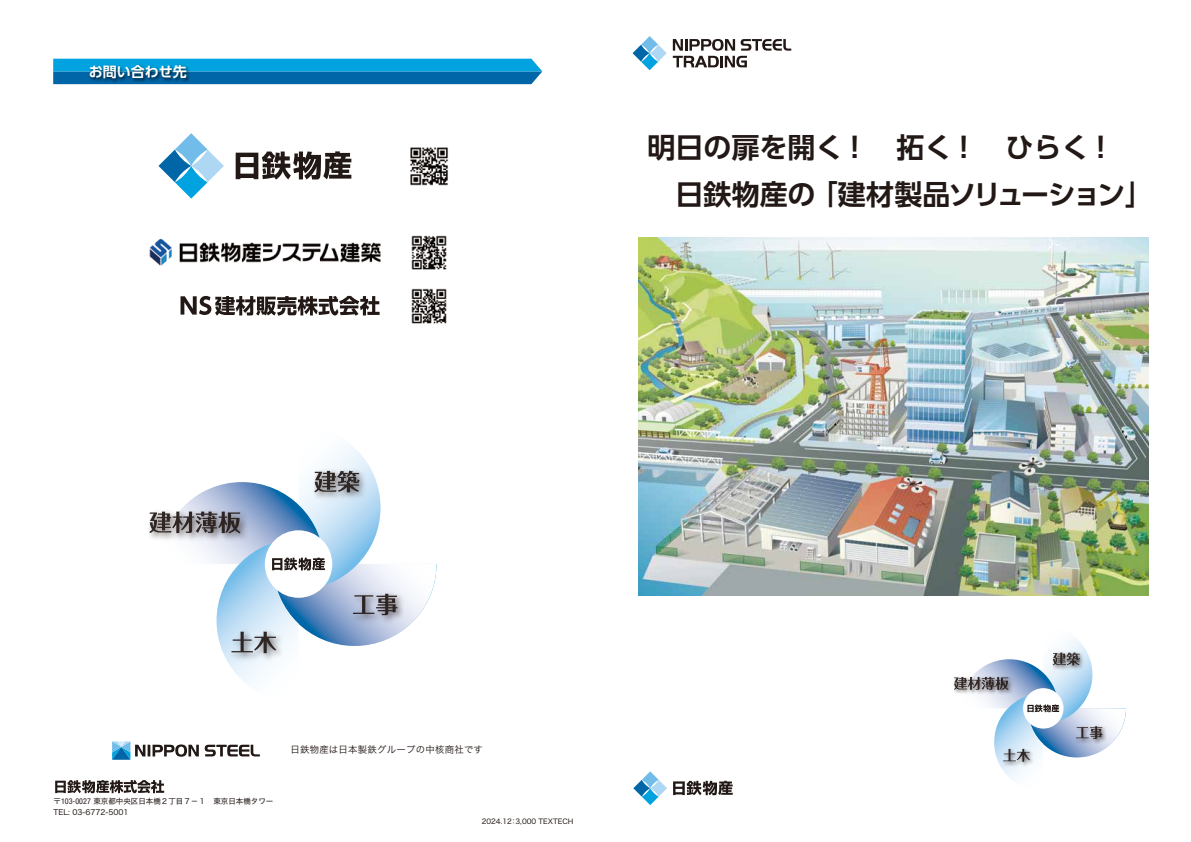
<style>
.page{position:relative;width:1191px;height:842px;background:#fff}
.page>*{position:absolute;margin:0;border:0;box-sizing:border-box;transform-origin:0 0}
.t1{font:700 28px/47px "UD Shin Go Pro De";color:#221815}
.t2{font:700 14px "UD Shin Go Pro De";color:#fff}
.t3{font:9.4px "Hira Kaku Std N W3";letter-spacing:.025em;color:#221815}
.t4{font:7.5px/10.7px "Hira Kaku Std N W4";color:#221815}
.t5{font:7.1px "Hira Kaku Std N W4";color:#221815}
.s1{font-family:"Helvetica Neue";font-stretch:condensed;font-size:8px}
</style>
<div class="page">
<svg style="left:673px;top:39px;width:118px;height:28px"></svg>
<svg style="left:632px;top:36px;width:34px;height:34px"></svg>
<img style="left:638px;top:238px;width:510px;height:357px">
<svg style="left:673px;top:781px;width:59px;height:14px"></svg>
<svg style="left:633px;top:771px;width:34px;height:34px"></svg>
<svg style="left:112px;top:741px;width:87px;height:19px"></svg>
<svg style="left:205px;top:745px;width:55px;height:11px"></svg>
<svg style="left:149px;top:445px;width:287px;height:240px"></svg>
<svg style="left:954px;top:637px;width:172px;height:144px"></svg>
<svg style="left:55px;top:780px;width:109px;height:13px"></svg>
<svg style="left:53px;top:59px;width:489px;height:25px;background:#0588c5"></svg>
<img style="left:411px;top:288px;width:36px;height:36px">
<svg style="left:180px;top:296px;width:199px;height:20px"></svg>
<img style="left:411px;top:235px;width:36px;height:35px">
<img style="left:149px;top:238px;width:232px;height:28px">
<svg style="left:236px;top:151px;width:115px;height:29px"></svg>
<svg style="left:158px;top:133px;width:66px;height:66px"></svg>
<img style="left:410px;top:147px;width:38px;height:39px">
<img style="left:86px;top:62px;width:107px;height:23px">
<h2 class="t2" style="left:89px;top:60px;width:100px">お問い合わせ先</h2>
<h1 class="t1" style="left:675px;top:123px;width:479px;text-indent:-28px">明日の扉を開く ! 　拓く ! 　ひらく !<br>日鉄物産の「建材製品ソリューション」</h1>
<p class="t4" style="left:54px;top:796px;width:221px">〒<span class="s1">103-0027</span> 東京都中央区日本橋２丁目７－１　東京日本橋タワー<br>TEL: 03-6772-5001</p>
<p class="t3" style="left:290px;top:742px;width:194px">日鉄物産は日本製鉄グループの中核商社です</p>
<p class="t5" style="left:482px;top:816px;width:93px">2024.12：3,000 TEXTECH</p>
</div>
